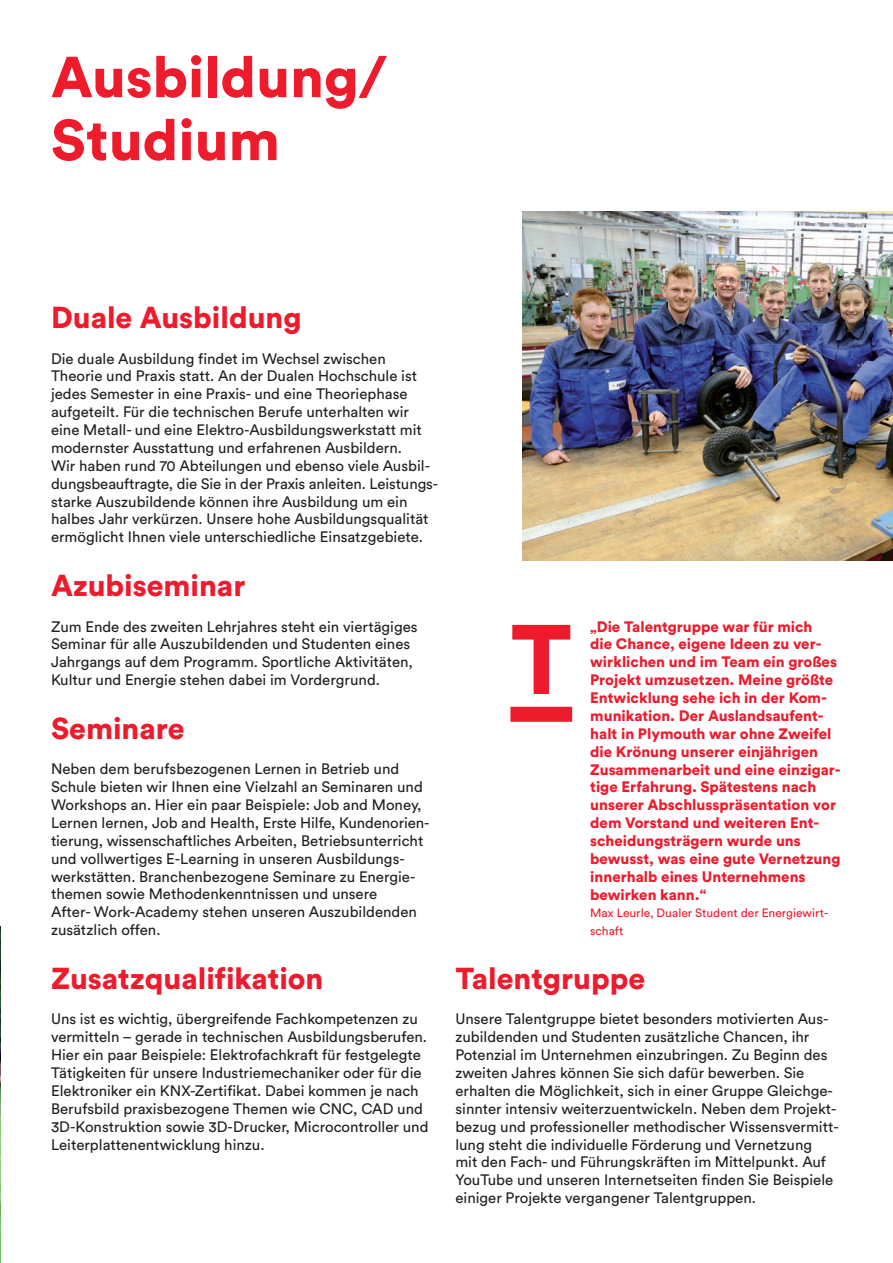
<style>
.page{position:relative;width:893px;height:1263px;background:#fff}
.page>*{position:absolute;margin:0;border:0;box-sizing:border-box;transform-origin:0 0}
.t1{font:900 97.5px "Circular Pro";color:#ee1b2d}
.t2{font:900 57px/63px "Circular Pro";color:#ee1b2d}
.t3{font:900 30px "Circular Pro";color:#ee1b2d}
.t4{font:15px/17.9px "Circular Pro";color:#231f20}
.t5{font:900 15px/17.9px "Circular Pro";color:#ee1b2d}
.t6{font:12px/17.9px "Circular Pro";color:#ee1b2d}
</style>
<div class="page">
<div style="left:510px;top:707px;width:62px;height:15px;background:#ee1b2d"></div>
<img style="left:523px;top:212px;width:370px;height:348px">
<img style="left:0;top:926px;width:1px;height:337px">
<h2 class="t2" style="left:51px;top:43px;width:337px">Ausbildung/<br>Studium</h2>
<h3 class="t3" style="left:51px;top:296px;width:252px">Duale Ausbildung</h3>
<p class="t4" style="left:51px;top:349px;width:389px">Die duale Ausbildung findet im Wechsel zwischen Theorie und Praxis statt. An der Dualen Hochschule ist jedes Semester in eine Praxis- und eine Theoriephase aufgeteilt. Für die technischen Berufe unterhalten wir eine Metall- und eine Elektro-Ausbildungswerkstatt mit modernster Ausstattung und erfahrenen Ausbildern.<br>Wir haben rund 70 Abteilungen und ebenso viele Ausbil&shy;dungsbeauftragte, die Sie in der Praxis anleiten. Leistungs&shy;starke Auszubildende können ihre Ausbildung um ein halbes Jahr verkürzen. Unsere hohe Ausbildungsqualität ermöglicht Ihnen viele unterschiedliche Einsatzgebiete.</p>
<h3 class="t3" style="left:51px;top:564px;width:196px">Azubiseminar</h3>
<p class="t4" style="left:51px;top:617px;width:368px">Zum Ende des zweiten Lehrjahres steht ein viertägiges Seminar für alle Auszubildenden und Studenten eines Jahrgangs auf dem Programm. Sportliche Aktivitäten, Kultur und Energie stehen dabei im Vordergrund.</p>
<h3 class="t3" style="left:51px;top:707px;width:135px">Seminare</h3>
<p class="t4" style="left:51px;top:759px;width:380px">Neben dem berufsbezogenen Lernen in Betrieb und Schule bieten wir Ihnen eine Vielzahl an Seminaren und Workshops an. Hier ein paar Beispiele: Job and Money, Lernen lernen, Job and Health, Erste Hilfe, Kundenorien&shy;tierung, wissenschaftliches Arbeiten, Betriebsunterricht und vollwertiges E-Learning in unseren Ausbildungs&shy;werkstätten. Branchenbezogene Seminare zu Energie&shy;themen sowie Methodenkenntnissen und unsere<br>After- Work-Academy stehen unseren Auszubildenden zusätzlich offen.</p>
<h3 class="t3" style="left:51px;top:957px;width:274px">Zusatzqualifikation</h3>
<p class="t4" style="left:51px;top:1009px;width:379px">Uns ist es wichtig, übergreifende Fachkompetenzen zu vermitteln – gerade in technischen Ausbildungsberufen.<br>Hier ein paar Beispiele: Elektrofachkraft für festgelegte Tätigkeiten für unsere Industriemechaniker oder für die Elektroniker ein KNX-Zertifikat. Dabei kommen je nach Berufsbild praxisbezogene Themen wie CNC, CAD und 3D-Konstruktion sowie 3D-Drucker, Microcontroller und Leiterplattenentwicklung hinzu.</p>
<h1 class="t1" style="left:510px;top:592px;width:63px">T</h1>
<p class="t5" style="left:590px;top:617px;width:252px">„Die Talentgruppe war für mich<br>die Chance, eigene Ideen zu ver&shy;wirklichen und im Team ein großes<br>Projekt umzusetzen. Meine größte<br>Entwicklung sehe ich in der Kom&shy;munikation. Der Auslandsaufent&shy;halt in Plymouth war ohne Zweifel die Krönung unserer einjährigen<br>Zusammenarbeit und eine einzigar&shy;tige Erfahrung. Spätestens nach unserer Abschlusspräsentation vor dem Vorstand und weiteren Ent&shy;scheidungsträgern wurde uns bewusst, was eine gute Vernetzung innerhalb eines Unternehmens bewirken kann.“</p>
<p class="t6" style="left:590px;top:903px;width:240px">Max Leurle, Dualer Student der Energiewirt&shy;schaft</p>
<h3 class="t3" style="left:455px;top:957px;width:191px">Talentgruppe</h3>
<p class="t4" style="left:455px;top:1009px;width:385px">Unsere Talentgruppe bietet besonders motivierten Aus&shy;zubildenden und Studenten zusätzliche Chancen, ihr Potenzial im Unternehmen einzubringen. Zu Beginn des zweiten Jahres können Sie sich dafür bewerben. Sie erhalten die Möglichkeit, sich in einer Gruppe Gleichge&shy;sinnter intensiv weiterzuentwickeln. Neben dem Projekt&shy;bezug und professioneller methodischer Wissensvermitt&shy;lung steht die individuelle Förderung und Vernetzung<br>mit den Fach- und Führungskräften im Mittelpunkt. Auf YouTube und unseren Internetseiten finden Sie Beispiele einiger Projekte vergangener Talentgruppen.</p>
</div>
